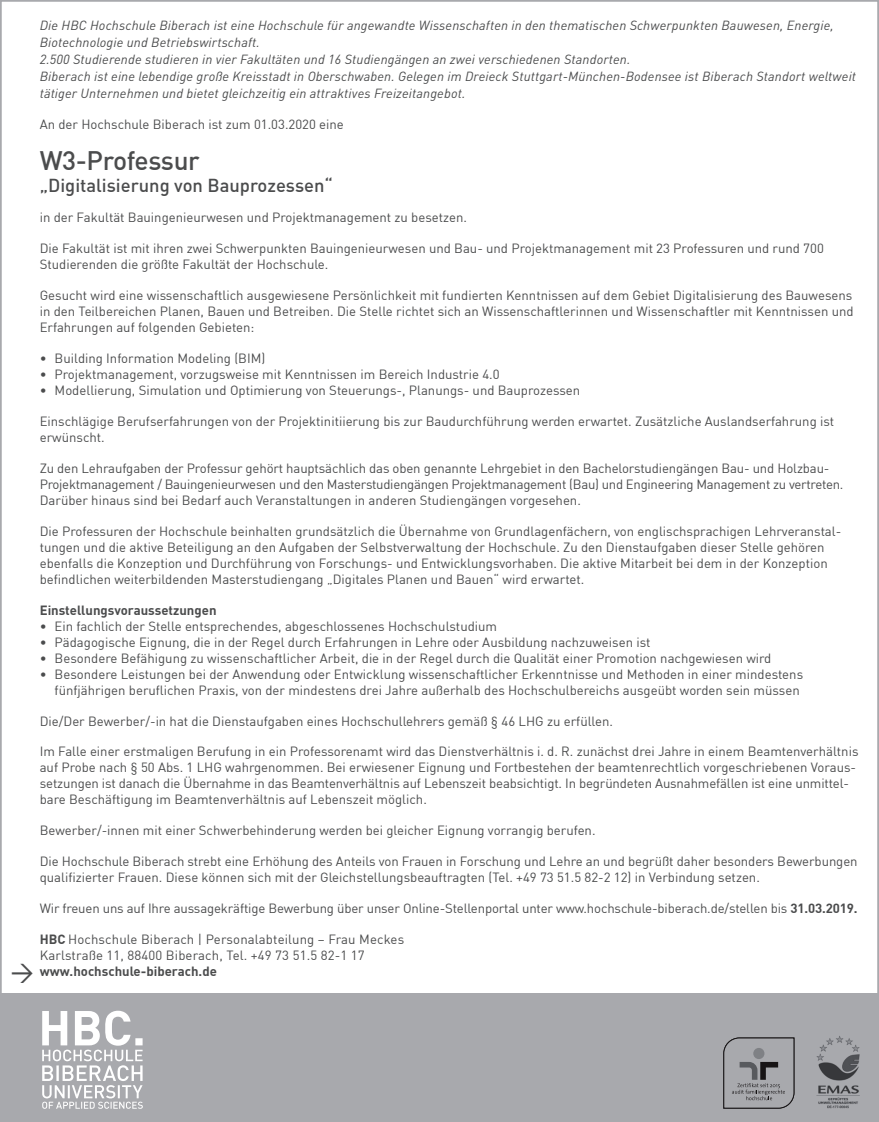
<style>
.page{position:relative;width:879px;height:1122px;background:#fff}
.page>*{position:absolute;margin:0;border:0;box-sizing:border-box;transform-origin:0 0}
.t1{font:500 26.25px "DIN";letter-spacing:-.015em;color:#4b4c4d}
.t2{font:500 18.38px "DIN";color:#4b4c4d}
.t3{font:13.12px/15.9px "DIN";color:#4b4c4d}
.t4{font:italic 13.12px/17px "DIN Pro";letter-spacing:.01em;color:#4b4c4d}
.t5{font:700 13.12px "DIN";color:#4b4c4d}
.s1{font-weight:700}
</style>
<div class="page">
<div style="left:0;top:992px;width:878px;height:129px;background:#a8a9ad"></div>
<svg style="left:723px;top:1037px;width:70px;height:71px"></svg>
<img style="left:816px;top:1036px;width:42px;height:72px">
<svg style="left:42px;top:1010px;width:100px;height:98px"></svg>
<p class="t4" style="left:40px;top:15px;width:817px">Die HBC Hochschule Biberach ist eine Hochschule für angewandte Wissenschaften in den thematischen Schwerpunkten Bauwesen, Energie, Biotechnologie und Betriebswirtschaft.<br>2.500 Studierende studieren in vier Fakultäten und 16 Studiengängen an zwei verschiedenen Standorten.<br>Biberach ist eine lebendige große Kreisstadt in Oberschwaben. Gelegen im Dreieck Stuttgart-München-Bodensee ist Biberach Standort weltweit tätiger Unternehmen und bietet gleichzeitig ein attraktives Freizeitangebot.</p>
<p class="t3" style="left:40px;top:116px;width:305px">An der Hochschule Biberach ist zum 01.03.2020 eine</p>
<h1 class="t1" style="left:40px;top:144px;width:161px">W3-Professur</h1>
<h2 class="t2" style="left:40px;top:173px;width:294px">„Digitalisierung von Bauprozessen“</h2>
<p class="t3" style="left:40px;top:209px;width:428px">in der Fakultät Bauingenieurwesen und Projektmanagement zu besetzen.</p>
<p class="t3" style="left:40px;top:240px;width:785px">Die Fakultät ist mit ihren zwei Schwerpunkten Bauingenieurwesen und Bau- und Projektmanagement mit 23 Professuren und rund 700<br>Studierenden die größte Fakultät der Hochschule.</p>
<p class="t3" style="left:40px;top:287px;width:815px;text-align:justify">Gesucht wird eine wissenschaftlich ausgewiesene Persönlichkeit mit fundierten Kenntnissen auf dem Gebiet Digitalisierung des Bauwesens in den Teilbereichen Planen, Bauen und Betreiben. Die Stelle richtet sich an Wissenschaftlerinnen und Wissenschaftler mit Kenntnissen und Erfahrungen auf folgenden Gebieten:</p>
<p class="t3" style="left:40px;top:350px;width:227px">• Building Information Modeling (BIM)</p>
<p class="t3" style="left:40px;top:366px;width:461px">• Projektmanagement, vorzugsweise mit Kenntnissen im Bereich Industrie 4.0</p>
<p class="t3" style="left:40px;top:382px;width:541px">• Modellierung, Simulation und Optimierung von Steuerungs-, Planungs- und Bauprozessen</p>
<p class="t3" style="left:40px;top:413px;width:795px">Einschlägige Berufserfahrungen von der Projektinitiierung bis zur Baudurchführung werden erwartet. Zusätzliche Auslandserfahrung ist erwünscht.</p>
<p class="t3" style="left:40px;top:460px;width:804px">Zu den Lehraufgaben der Professur gehört hauptsächlich das oben genannte Lehrgebiet in den Bachelorstudiengängen Bau- und Holzbau-<br>Projektmanagement / Bauingenieurwesen und den Masterstudiengängen Projektmanagement (Bau) und Engineering Management zu vertreten.<br>Darüber hinaus sind bei Bedarf auch Veranstaltungen in anderen Studiengängen vorgesehen.</p>
<p class="t3" style="left:40px;top:522px;width:802px">Die Professuren der Hochschule beinhalten grundsätzlich die Übernahme von Grundlagenfächern, von englischsprachigen Lehrveranstal&shy;tungen und die aktive Beteiligung an den Aufgaben der Selbstverwaltung der Hochschule. Zu den Dienstaufgaben dieser Stelle gehören ebenfalls die Konzeption und Durchführung von Forschungs- und Entwicklungsvorhaben. Die aktive Mitarbeit bei dem in der Konzeption befindlichen weiterbildenden Masterstudiengang „Digitales Planen und Bauen“ wird erwartet.</p>
<p class="t5" style="left:40px;top:601px;width:178px">Einstellungsvoraussetzungen</p>
<p class="t3" style="left:40px;top:617px;width:458px">• Ein fachlich der Stelle entsprechendes, abgeschlossenes Hochschulstudium</p>
<p class="t3" style="left:40px;top:633px;width:612px">• Pädagogische Eignung, die in der Regel durch Erfahrungen in Lehre oder Ausbildung nachzuweisen ist</p>
<p class="t3" style="left:40px;top:649px;width:732px">• Besondere Befähigung zu wissenschaftlicher Arbeit, die in der Regel durch die Qualität einer Promotion nachgewiesen wird</p>
<p class="t3" style="left:40px;top:665px;width:764px;text-align:right">• Besondere Leistungen bei der Anwendung oder Entwicklung wissenschaftlicher Erkenntnisse und Methoden in einer mindestens fünfjährigen beruflichen Praxis, von der mindestens drei Jahre außerhalb des Hochschulbereichs ausgeübt worden sein müssen</p>
<p class="t3" style="left:40px;top:712px;width:574px">Die/Der Bewerber/-in hat die Dienstaufgaben eines Hochschullehrers gemäß § 46 LHG zu erfüllen.</p>
<p class="t3" style="left:40px;top:743px;width:819px">Im Falle einer erstmaligen Berufung in ein Professorenamt wird das Dienstverhältnis i. d. R. zunächst drei Jahre in einem Beamtenverhältnis auf Probe nach § 50 Abs. 1 LHG wahrgenommen. Bei erwiesener Eignung und Fortbestehen der beamtenrechtlich vorgeschriebenen Voraus&shy;setzungen ist danach die Übernahme in das Beamtenverhältnis auf Lebenszeit beabsichtigt. In begründeten Ausnahmefällen ist eine unmittel&shy;bare Beschäftigung im Beamtenverhältnis auf Lebenszeit möglich.</p>
<p class="t3" style="left:40px;top:822px;width:557px">Bewerber/-innen mit einer Schwerbehinderung werden bei gleicher Eignung vorrangig berufen.</p>
<p class="t3" style="left:40px;top:853px;width:819px">Die Hochschule Biberach strebt eine Erhöhung des Anteils von Frauen in Forschung und Lehre an und begrüßt daher besonders Bewerbungen qualifizierter Frauen. Diese können sich mit der Gleichstellungsbeauftragten (Tel. +49 73 51.5 82-2 12) in Verbindung setzen.</p>
<p class="t3" style="left:40px;top:899px;width:818px">Wir freuen uns auf Ihre aussagekräftige Bewerbung über unser Online-Stellenportal unter www.hochschule-biberach.de/stellen bis <span class="s1">31.03.2019.</span></p>
<p class="t3" style="left:40px;top:930px;width:366px"><span class="s1">HBC</span> Hochschule Biberach | Personalabteilung – Frau Meckes<br>Karlstraße 11, 88400 Biberach, Tel. +49 73 51.5 82-1 17</p>
<p class="t5" style="left:40px;top:962px;width:178px">www.hochschule-biberach.de</p>
</div>
